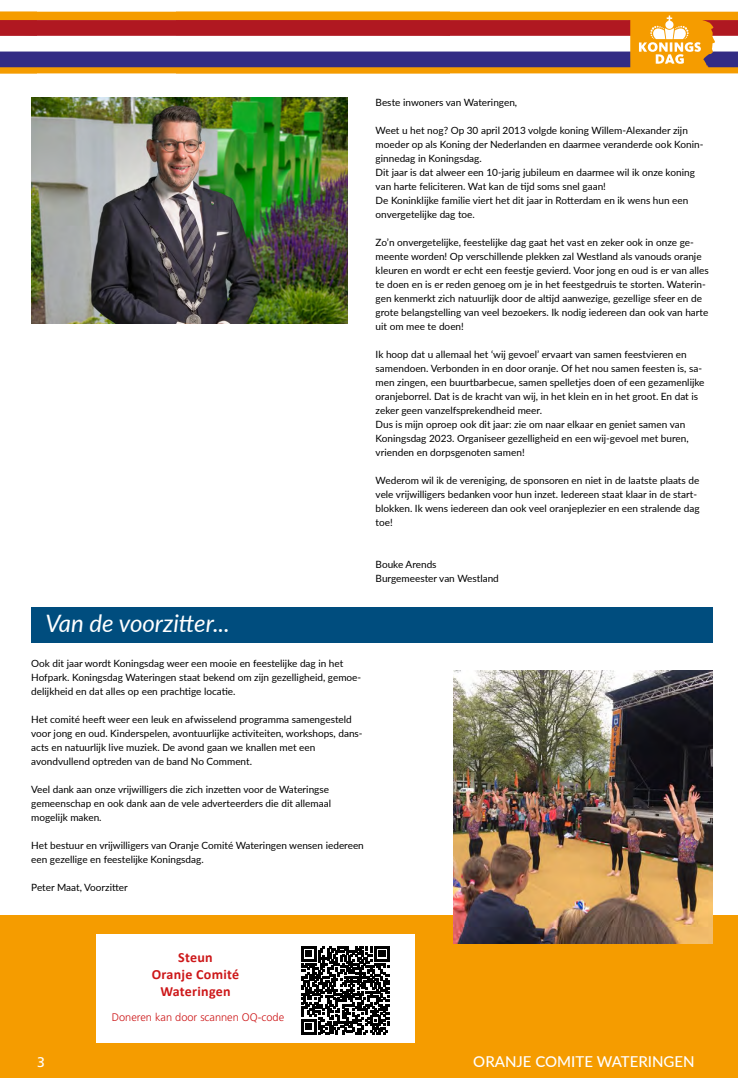
<style>
.page{position:relative;width:738px;height:1078px;background:#fff}
.page>*{position:absolute;margin:0;border:0;box-sizing:border-box;transform-origin:0 0}
.t1{font:italic 24px "Lato";color:#fff}
.t2{font:500 15px "Lato";color:#fff}
.t3{font:700 14px/16.8px "Calibri";letter-spacing:.02em;color:#cd1719;text-align:center}
.t4{font:14px "Frutiger";color:#fff}
.t5{font:300 11px "Frutiger";color:#cd1719}
.t6{font:10px/14px "Lato";color:#000}
</style>
<div class="page">
<svg style="left:629px;top:12px;width:108px;height:61px"></svg>
<svg style="left:638px;top:15px;width:99px;height:52px"></svg>
<svg style="left:0;top:12px;width:629px;height:61px"></svg>
<div style="left:0;top:1043px;width:737px;height:34px;background:#f59c00"></div>
<div style="left:31px;top:607px;width:680px;height:35px;background:#004d7e"></div>
<div style="left:0;top:915px;width:737px;height:129px;background:#f59c00"></div>
<img style="left:31px;top:97px;width:316px;height:227px">
<img style="left:453px;top:670px;width:258px;height:273px">
<div style="left:96px;top:934px;width:318px;height:108px;background:#fff"></div>
<svg style="left:301px;top:946px;width:88px;height:87px"></svg>
<h1 class="t1" style="left:45px;top:606px;width:186px">Van de voorzitter...</h1>
<p class="t6" style="left:31px;top:655px;width:331px">Ook dit jaar wordt Koningsdag weer een mooie en feestelijke dag in het<br>Hofpark. Koningsdag Wateringen staat bekend om zijn gezelligheid, gemoe&shy;delijkheid en dat alles op een prachtige locatie.</p>
<p class="t6" style="left:31px;top:711px;width:332px">Het comité heeft weer een leuk en afwisselend programma samengesteld voor jong en oud. Kinderspelen, avontuurlijke activiteiten, workshops, dans&shy;acts en natuurlijk live muziek. De avond gaan we knallen met een avondvullend optreden van de band No Comment.</p>
<p class="t6" style="left:31px;top:781px;width:301px">Veel dank aan onze vrijwilligers die zich inzetten voor de Wateringse gemeenschap en ook dank aan de vele adverteerders die dit allemaal mogelijk maken.</p>
<p class="t6" style="left:31px;top:837px;width:334px">Het bestuur en vrijwilligers van Oranje Comité Wateringen wensen iedereen een gezellige en feestelijke Koningsdag.</p>
<p class="t6" style="left:31px;top:879px;width:98px">Peter Maat, Voorzitter</p>
<p class="t6" style="left:375px;top:95px;width:143px">Beste inwoners van Wateringen,</p>
<p class="t6" style="left:375px;top:123px;width:329px">Weet u het nog? Op 30 april 2013 volgde koning Willem-Alexander zijn moeder op als Koning der Nederlanden en daarmee veranderde ook Konin&shy;ginnedag in Koningsdag.<br>Dit jaar is dat alweer een 10-jarig jubileum en daarmee wil ik onze koning van harte feliciteren. Wat kan de tijd soms snel gaan!<br>De Koninklijke familie viert het dit jaar in Rotterdam en ik wens hun een onvergetelijke dag toe.</p>
<p class="t6" style="left:375px;top:235px;width:334px">Zo’n onvergetelijke, feestelijke dag gaat het vast en zeker ook in onze ge&shy;meente worden! Op verschillende plekken zal Westland als vanouds oranje kleuren en wordt er echt een feestje gevierd. Voor jong en oud is er van alles te doen en is er reden genoeg om je in het feestgedruis te storten. Waterin&shy;gen kenmerkt zich natuurlijk door de altijd aanwezige, gezellige sfeer en de grote belangstelling van veel bezoekers. Ik nodig iedereen dan ook van harte uit om mee te doen!</p>
<p class="t6" style="left:375px;top:347px;width:330px">Ik hoop dat u allemaal het ‘wij gevoel’ ervaart van samen feestvieren en samendoen. Verbonden in en door oranje. Of het nou samen feesten is, sa&shy;men zingen, een buurtbarbecue, samen spelletjes doen of een gezamenlijke oranjeborrel. Dat is de kracht van wij, in het klein en in het groot. En dat is zeker geen vanzelfsprekendheid meer.<br>Dus is mijn oproep ook dit jaar: zie om naar elkaar en geniet samen van Koningsdag 2023. Organiseer gezelligheid en een wij-gevoel met buren, vrienden en dorpsgenoten samen!</p>
<p class="t6" style="left:375px;top:473px;width:325px">Wederom wil ik de vereniging, de sponsoren en niet in de laatste plaats de vele vrijwilligers bedanken voor hun inzet. Iedereen staat klaar in de start&shy;blokken. Ik wens iedereen dan ook veel oranjeplezier en een stralende dag toe!</p>
<p class="t6" style="left:375px;top:557px;width:125px">Bouke Arends<br>Burgemeester van Westland</p>
<h3 class="t3" style="left:152px;top:948px;width:89px">Steun<br>Oranje Comité<br>Wateringen</h3>
<p class="t5" style="left:112px;top:1010px;width:174px">Doneren kan door scannen OQ-code</p>
<h3 class="t4" style="left:37px;top:1053px;width:9px">3</h3>
<h2 class="t2" style="left:473px;top:1050px;width:223px">ORANJE COMITE WATERINGEN</h2>
</div>
